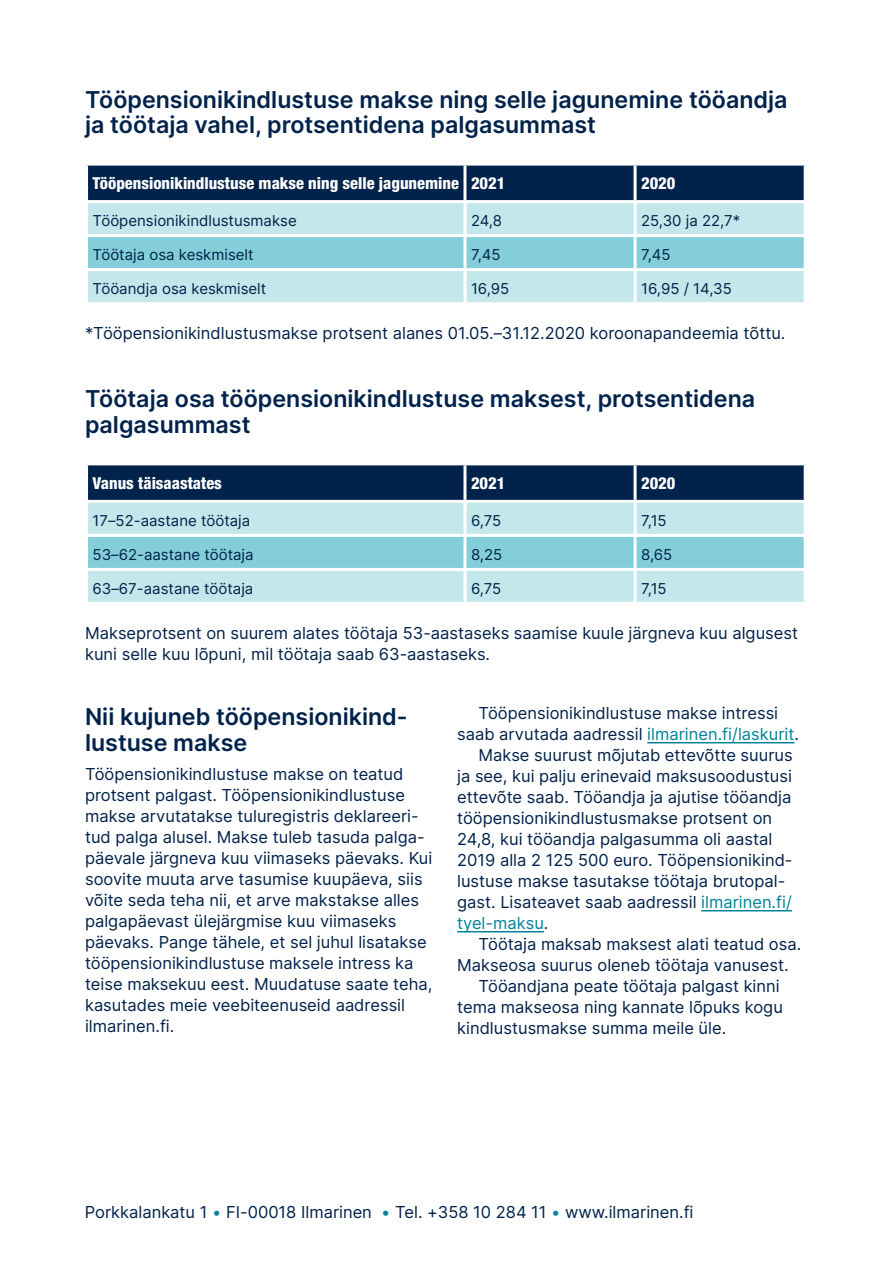
<style>
.page{position:relative;width:893px;height:1263px;background:#fff}
.page>*{position:absolute;margin:0;border:0;box-sizing:border-box;transform-origin:0 0}
.Väliotsikko_H2{font:600 23.25px/25.5px "Inter";color:#00224b}
.Leipis{font:16.5px/21px "Inter";color:#00224b}
.Leipis_sis{font:16.5px/21px "Inter";color:#00224b}
.Taulukon_otsikko{font:800 condensed 16.5px "Helvetica Neue LT Std";color:#fff}
.taulukko_leipis{font:15px "Inter";color:#00224b}
.s1{color:#00839b}
</style>
<div class="page">
<svg style="left:88px;top:203px;width:716px;height:99px;background:#aedee4"></svg>
<div style="left:88px;top:166px;width:716px;height:34px;background:#00224b"></div>
<div style="left:88px;top:465px;width:716px;height:35px;background:#00224b"></div>
<div style="left:88px;top:503px;width:716px;height:99px;background:#c4e7eb"></div>
<div style="left:88px;top:537px;width:716px;height:31px;background:#83ced8"></div>
<hr style="left:463px;top:465px;width:3px;height:35px;background:#fff">
<hr style="left:634px;top:465px;width:3px;height:35px;background:#fff">
<hr style="left:463px;top:503px;width:3px;height:31px;background:#fff">
<hr style="left:634px;top:503px;width:3px;height:31px;background:#fff">
<hr style="left:463px;top:537px;width:3px;height:31px;background:#fff">
<hr style="left:634px;top:537px;width:3px;height:31px;background:#fff">
<hr style="left:463px;top:571px;width:3px;height:31px;background:#fff">
<hr style="left:634px;top:571px;width:3px;height:31px;background:#fff">
<hr style="left:85px;top:534px;width:380px;height:3px;background:#fff">
<hr style="left:465px;top:534px;width:170px;height:3px;background:#fff">
<hr style="left:635px;top:534px;width:172px;height:3px;background:#fff">
<hr style="left:85px;top:568px;width:380px;height:3px;background:#fff">
<hr style="left:465px;top:568px;width:170px;height:3px;background:#fff">
<hr style="left:635px;top:568px;width:172px;height:3px;background:#fff">
<hr style="left:647px;top:742px;width:147px;height:1px;background:#00839b">
<hr style="left:701px;top:910px;width:91px;height:1px;background:#00839b">
<hr style="left:457px;top:931px;width:87px;height:1px;background:#00839b">
<hr style="left:463px;top:166px;width:3px;height:34px;background:#fff">
<hr style="left:634px;top:166px;width:3px;height:34px;background:#fff">
<hr style="left:463px;top:203px;width:3px;height:31px;background:#fff">
<hr style="left:634px;top:203px;width:3px;height:31px;background:#fff">
<hr style="left:463px;top:237px;width:3px;height:31px;background:#fff">
<hr style="left:634px;top:237px;width:3px;height:31px;background:#fff">
<hr style="left:463px;top:271px;width:3px;height:31px;background:#fff">
<hr style="left:634px;top:271px;width:3px;height:31px;background:#fff">
<hr style="left:85px;top:234px;width:380px;height:3px;background:#fff">
<hr style="left:465px;top:234px;width:170px;height:3px;background:#fff">
<hr style="left:635px;top:234px;width:172px;height:3px;background:#fff">
<hr style="left:85px;top:268px;width:380px;height:3px;background:#fff">
<hr style="left:465px;top:268px;width:170px;height:3px;background:#fff">
<hr style="left:635px;top:268px;width:172px;height:3px;background:#fff">
<h2 class="Väliotsikko_H2" style="left:85px;top:86px;width:704px">Tööpensionikindlustuse makse ning selle jagunemine tööandja ja töötaja vahel, protsentidena palgasummast</h2>
<p class="Taulukon_otsikko" style="left:93px;top:173px;width:368px">Tööpensionikindlustuse makse ning selle jagunemine</p>
<p class="Taulukon_otsikko" style="left:471px;top:173px;width:36px">2021</p>
<p class="Taulukon_otsikko" style="left:641px;top:173px;width:36px">2020</p>
<p class="taulukko_leipis" style="left:93px;top:209px;width:206px">Tööpensionikindlustusmakse</p>
<p class="taulukko_leipis" style="left:471px;top:209px;width:33px">24,8</p>
<p class="taulukko_leipis" style="left:641px;top:209px;width:101px">25,30 ja 22,7*</p>
<p class="taulukko_leipis" style="left:93px;top:243px;width:163px">Töötaja osa keskmiselt</p>
<p class="taulukko_leipis" style="left:471px;top:243px;width:31px">7,45</p>
<p class="taulukko_leipis" style="left:641px;top:243px;width:31px">7,45</p>
<p class="taulukko_leipis" style="left:93px;top:277px;width:175px">Tööandja osa keskmiselt</p>
<p class="taulukko_leipis" style="left:471px;top:277px;width:40px">16,95</p>
<p class="taulukko_leipis" style="left:641px;top:277px;width:92px">16,95 / 14,35</p>
<p class="Leipis" style="left:85px;top:322px;width:702px">*Tööpensionikindlustusmakse protsent alanes 01.05.–31.12.2020 koroonapandeemia tõttu.</p>
<h2 class="Väliotsikko_H2" style="left:85px;top:386px;width:672px">Töötaja osa tööpensionikindlustuse maksest, protsentidena palgasummast</h2>
<p class="Taulukon_otsikko" style="left:93px;top:472px;width:131px">Vanus täisaastates</p>
<p class="Taulukon_otsikko" style="left:471px;top:472px;width:36px">2021</p>
<p class="Taulukon_otsikko" style="left:641px;top:472px;width:36px">2020</p>
<p class="taulukko_leipis" style="left:93px;top:509px;width:159px">17–52-aastane töötaja</p>
<p class="taulukko_leipis" style="left:471px;top:509px;width:32px">6,75</p>
<p class="taulukko_leipis" style="left:641px;top:509px;width:27px">7,15</p>
<p class="taulukko_leipis" style="left:93px;top:543px;width:163px">53–62-aastane töötaja</p>
<p class="taulukko_leipis" style="left:471px;top:543px;width:33px">8,25</p>
<p class="taulukko_leipis" style="left:641px;top:543px;width:33px">8,65</p>
<p class="taulukko_leipis" style="left:93px;top:577px;width:162px">63–67-aastane töötaja</p>
<p class="taulukko_leipis" style="left:471px;top:577px;width:32px">6,75</p>
<p class="taulukko_leipis" style="left:641px;top:577px;width:27px">7,15</p>
<p class="Leipis" style="left:85px;top:622px;width:715px">Makseprotsent on suurem alates töötaja 53-aastaseks saamise kuule järgneva kuu algusest kuni selle kuu lõpuni, mil töötaja saab 63-aastaseks.</p>
<h2 class="Väliotsikko_H2" style="left:85px;top:703px;width:324px">Nii kujuneb tööpensionikind&shy;lustuse makse</h2>
<p class="Leipis" style="left:85px;top:763px;width:349px">Tööpensionikindlustuse makse on teatud protsent palgast. Tööpensionikindlustuse makse arvutatakse tuluregistris deklareeri&shy;tud palga alusel. Makse tuleb tasuda palga&shy;päevale järgneva kuu viimaseks päevaks. Kui soovite muuta arve tasumise kuupäeva, siis võite seda teha nii, et arve makstakse alles palgapäevast ülejärgmise kuu viimaseks päevaks. Pange tähele, et sel juhul lisatakse tööpensionikindlustuse maksele intress ka teise maksekuu eest. Muudatuse saate teha, kasutades meie veebiteenuseid aadressil ilmarinen.fi.</p>
<p class="Leipis_sis" style="left:457px;top:702px;width:343px;text-align:center">Tööpensionikindlustuse makse intressi<br>saab arvutada aadressil <span class="s1">ilmarinen.fi/laskurit</span>.</p>
<p class="Leipis_sis" style="left:457px;top:744px;width:337px;text-indent:21px">Makse suurust mõjutab ettevõtte suurus ja see, kui palju erinevaid maksusoodustusi ettevõte saab. Tööandja ja ajutise tööandja tööpensionikindlustusmakse protsent on 24,8, kui tööandja palgasumma oli aastal 2019 alla 2 125 500 euro. Tööpensionikind&shy;lustuse makse tasutakse töötaja brutopal&shy;gast. Lisateavet saab aadressil <span class="s1">ilmarinen.fi/ tyel-maksu</span>.</p>
<p class="Leipis_sis" style="left:457px;top:933px;width:346px;text-indent:21px">Töötaja maksab maksest alati teatud osa.<br>Makseosa suurus oleneb töötaja vanusest.</p>
<p class="Leipis_sis" style="left:457px;top:975px;width:327px;text-indent:21px">Tööandjana peate töötaja palgast kinni tema makseosa ning kannate lõpuks kogu kindlustusmakse summa meile üle.</p>
<p class="Leipis" style="left:85px;top:1201px;width:610px">Porkkalankatu 1 <span class="s1">•</span> FI-00018 Ilmarinen <span class="s1">•</span> Tel. +358 10 284 11 <span class="s1">•</span> www.ilmarinen.fi</p>
</div>
